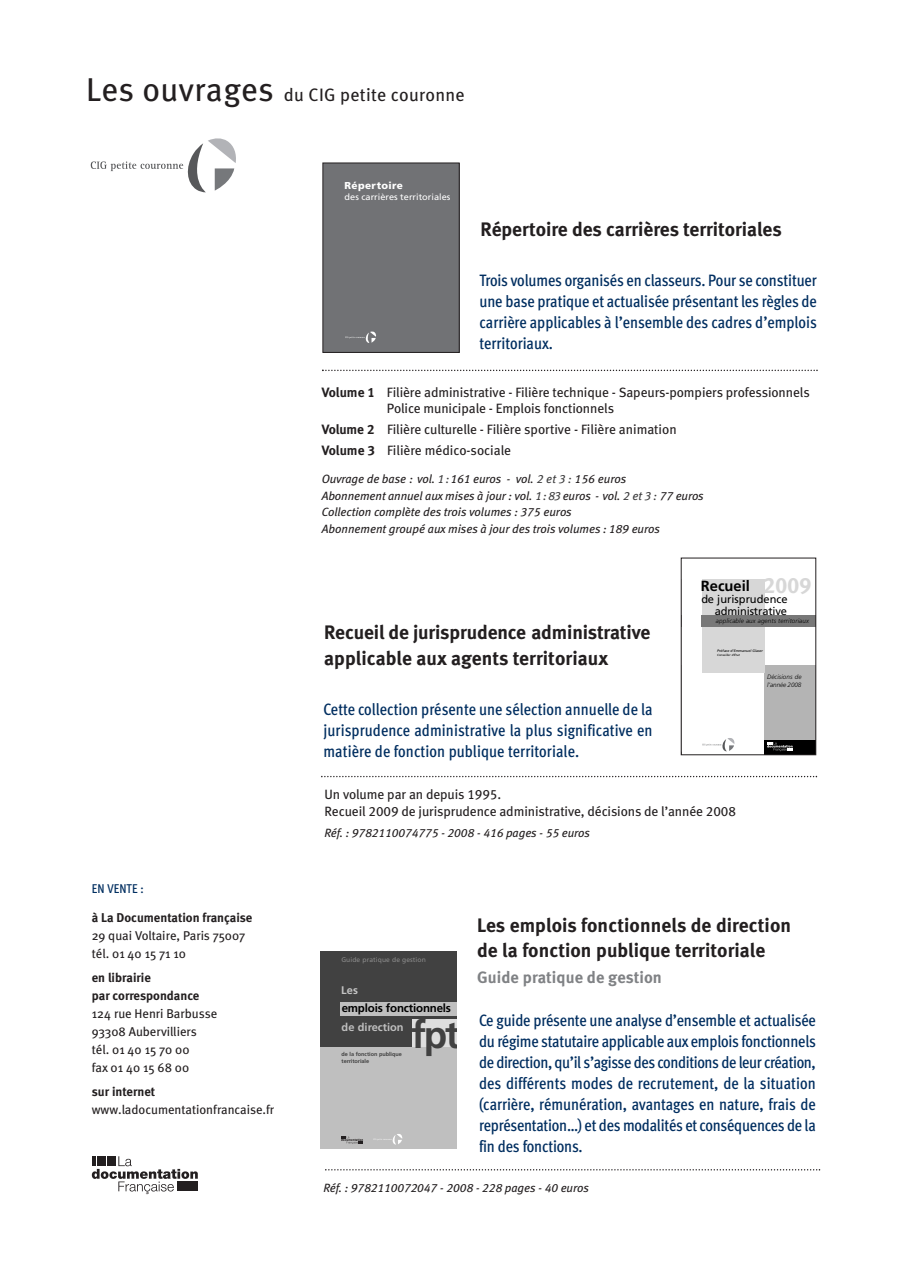
<style>
.page{position:relative;width:900px;height:1270px;background:#fff}
.page>*{position:absolute;margin:0;border:0;box-sizing:border-box;transform-origin:0 0}
.t1{font:700 38.4px "Frutiger";color:#414141}
.t2{font:19.5px/25.2px "Meta Bold LF";letter-spacing:.005em;color:#231f20}
.t3{font:700 19.5px "Meta";color:#231f20}
.t4{font:18px "Meta Book LF";letter-spacing:.015em;color:#231f20}
.t5{font:500 16.5px/21px "Meta Cond";color:#002e60;text-align:justify}
.t6{font:16.5px "Meta Bold LF";letter-spacing:.005em;color:#808285}
.t7{font:700 14.7px "Frutiger";color:#000}
.t8{font:13.5px/16.5px "Meta Book LF";letter-spacing:-.005em;color:#231f20}
.t9{font:12.75px/18px "Meta";color:#231f20}
.t10{font:700 12.75px/18px "Meta";color:#231f20}
.t11{font:500 12.75px "Meta Cond";letter-spacing:.01em;color:#002e60}
.t12{font:italic 12px/16.5px "Meta Book LF";letter-spacing:-.005em;color:#231f20}
.t13{font:700 11.55px "Frutiger";letter-spacing:-.015em;color:#000}
.t14{font:11.1px/11.7px "Frutiger";letter-spacing:-.01em;color:#000;text-align:right}
.t15{font:700 11.1px "Frutiger";color:#bfbfbf}
.t16{font:700 11.1px "Frutiger";color:#c5c5c5}
.t17{font:900 10.05px "Frutiger";letter-spacing:.03em;color:#fff}
.t18{font:8.85px "Frutiger";color:#fff;scale:1.04 1}
.t19{font:6.75px "Frutiger";letter-spacing:.01em;color:#8b8b8b}
.t20{font:italic 300 6.3px/7.8px "Frutiger";letter-spacing:.015em;color:#000}
.t21{font:700 5.55px/6.9px "Frutiger";letter-spacing:-.005em;color:#414141}
.t22{font:italic 3.6px "Frutiger";letter-spacing:-.005em;color:#000}
.t23{font:italic 3px "Frutiger";letter-spacing:-.005em;color:#000}
.s1{font-family:"Meta";font-size:33px}
.s2{font-family:"Meta Bold LF"}
.s3{color:#3e3e3f}
.s4{font-family:"Meta Bold LF";font-weight:400;font-size:22.2px;color:#d7d7d7}
</style>
<div class="page">
<svg style="left:91px;top:138px;width:145px;height:54px"></svg>
<div style="left:323px;top:163px;width:136px;height:189px;background:#717275"></div>
<svg style="left:345px;top:331px;width:31px;height:12px"></svg>
<div style="left:323px;top:163px;width:136px;height:189px;border:1px solid #231f20"></div>
<div style="left:764px;top:666px;width:52px;height:88px;background:#b4b4b4"></div>
<svg style="left:702px;top:738px;width:33px;height:13px"></svg>
<div style="left:764px;top:740px;width:52px;height:14px;background:#000"></div>
<svg style="left:767px;top:742px;width:25px;height:9px"></svg>
<div style="left:702px;top:579px;width:62px;height:94px;background:#d7d7d7"></div>
<div style="left:702px;top:615px;width:114px;height:11px;background:#787878"></div>
<div style="left:681px;top:558px;width:135px;height:197px;border:1px solid #231f20"></div>
<svg style="left:92px;top:1156px;width:106px;height:38px"></svg>
<div style="left:177px;top:1181px;width:21px;height:10px;background:#231f20"></div>
<div style="left:321px;top:951px;width:136px;height:197px;background:#414141"></div>
<div style="left:412px;top:1019px;width:45px;height:29px;background:#dedede"></div>
<div style="left:341px;top:1002px;width:116px;height:13px;background:#bfbfbf"></div>
<div style="left:321px;top:1047px;width:136px;height:101px;background:#bfbfbf"></div>
<svg style="left:341px;top:1136px;width:22px;height:8px"></svg>
<svg style="left:373px;top:1134px;width:29px;height:10px"></svg>
<svg style="left:322px;top:369px;width:496px;height:2px"></svg>
<svg style="left:321px;top:776px;width:496px;height:1px"></svg>
<svg style="left:325px;top:1169px;width:495px;height:1px"></svg>
<p class="t4" style="left:86px;top:87px;width:380px"><span class="s1">Les ouvrages</span> du CIG petite couronne</p>
<p class="t17" style="left:345px;top:182px;width:60px">Répertoire</p>
<p class="t18" style="left:345px;top:194px;width:103px">des carrières territoriales</p>
<p class="t3" style="left:480px;top:221px;width:303px">Répertoire des carrières territoriales</p>
<p class="t5" style="left:479px;top:271px;width:339px">Trois volumes organisés en classeurs. Pour se constituer une base pratique et actualisée présentant les règles de carrière applicables à l’ensemble des cadres d’emplois territoriaux.</p>
<p class="t8" style="left:387px;top:385px;width:424px;text-indent:-65px"><span class="s2">Volume 1</span> Filière administrative - Filière technique - Sapeurs-pompiers professionnels<br>Police municipale - Emplois fonctionnels</p>
<p class="t8" style="left:322px;top:420px;width:356px;line-height:20.7px"><span class="s2">Volume 2</span> Filière culturelle - Filière sportive - Filière animation<br><span class="s2">Volume 3</span> Filière médico-sociale</p>
<p class="t12" style="left:322px;top:472px;width:384px">Ouvrage de base : vol. <span class="s3">1 :</span> 161 euros - vol. <span class="s3">2 et 3 :</span> 156 euros<br>Abonnement annuel aux mises à jour : vol. <span class="s3">1 : 83</span> euros - vol. <span class="s3">2 et 3 :</span> 77 euros Collection complète des trois volumes : 375 euros<br>Abonnement groupé aux mises à jour des trois volumes : 189 euros</p>
<p class="t2" style="left:324px;top:621px;width:328px">Recueil de jurisprudence administrative applicable aux agents territoriaux</p>
<p class="t5" style="left:323px;top:700px;width:331px">Cette collection présente une sélection annuelle de la jurisprudence administrative la plus significative en matière de fonction publique territoriale.</p>
<p class="t7" style="left:701px;top:580px;width:112px">Recueil <span class="s4">2009</span></p>
<p class="t14" style="left:701px;top:594px;width:88px">de jurisprudence administrative</p>
<p class="t20" style="left:716px;top:617px;width:94px">applicable aux agents territoriaux</p>
<p class="t22" style="left:717px;top:649px;width:47px">Préface d’Emmanuel Glaser</p>
<p class="t23" style="left:717px;top:654px;width:24px">Conseiller d’État</p>
<p class="t20" style="left:767px;top:673px;width:36px">Décisions de l’année 2008</p>
<p class="t11" style="left:92px;top:883px;width:53px">EN VENTE :</p>
<p class="t10" style="left:92px;top:909px;width:162px">à La Documentation française</p>
<p class="t9" style="left:92px;top:927px;width:155px">29 quai Voltaire, Paris 75007 tél. 01 40 15 71 10</p>
<p class="t10" style="left:92px;top:969px;width:109px">en librairie<br>par correspondance</p>
<p class="t9" style="left:92px;top:1005px;width:127px">124 rue Henri Barbusse<br>93308 Aubervilliers tél. 01 40 15 70 00<br>fax 01 40 15 68 00</p>
<p class="t10" style="left:92px;top:1083px;width:65px">sur internet</p>
<p class="t9" style="left:92px;top:1101px;width:184px">www.ladocumentationfrancaise.fr</p>
<p class="t8" style="left:325px;top:787px;width:413px">Un volume par an depuis 1995.<br>Recueil 2009 de jurisprudence administrative, décisions de l’année 2008</p>
<p class="t12" style="left:325px;top:825px;width:267px">Réf. : 9782110074775 - 2008 - 416 pages - 55 euros</p>
<p class="t19" style="left:341px;top:957px;width:86px">Guide pratique de gestion</p>
<p class="t16" style="left:341px;top:985px;width:18px">Les</p>
<p class="t13" style="left:342px;top:1003px;width:111px">emplois fonctionnels</p>
<p class="t15" style="left:342px;top:1022px;width:64px">de direction</p>
<h1 class="t1" style="left:411px;top:1019px;width:51px">fpt</h1>
<p class="t21" style="left:342px;top:1050px;width:62px">de la fonction publique territoriale</p>
<p class="t2" style="left:477px;top:914px;width:315px">Les emplois fonctionnels de direction de la fonction publique territoriale</p>
<p class="t6" style="left:477px;top:970px;width:186px">Guide pratique de gestion</p>
<p class="t5" style="left:479px;top:1011px;width:338px">Ce guide présente une analyse d’ensemble et actualisée du régime statutaire applicable aux emplois fonctionnels de direction, qu’il s’agisse des conditions de leur création, des différents modes de recrutement, de la situation (carrière, rémunération, avantages en nature, frais de représentation…) et des modalités et conséquences de la fin des fonctions.</p>
<p class="t12" style="left:323px;top:1180px;width:267px">Réf. : 9782110072047 - 2008 - 228 pages - 40 euros</p>
</div>
